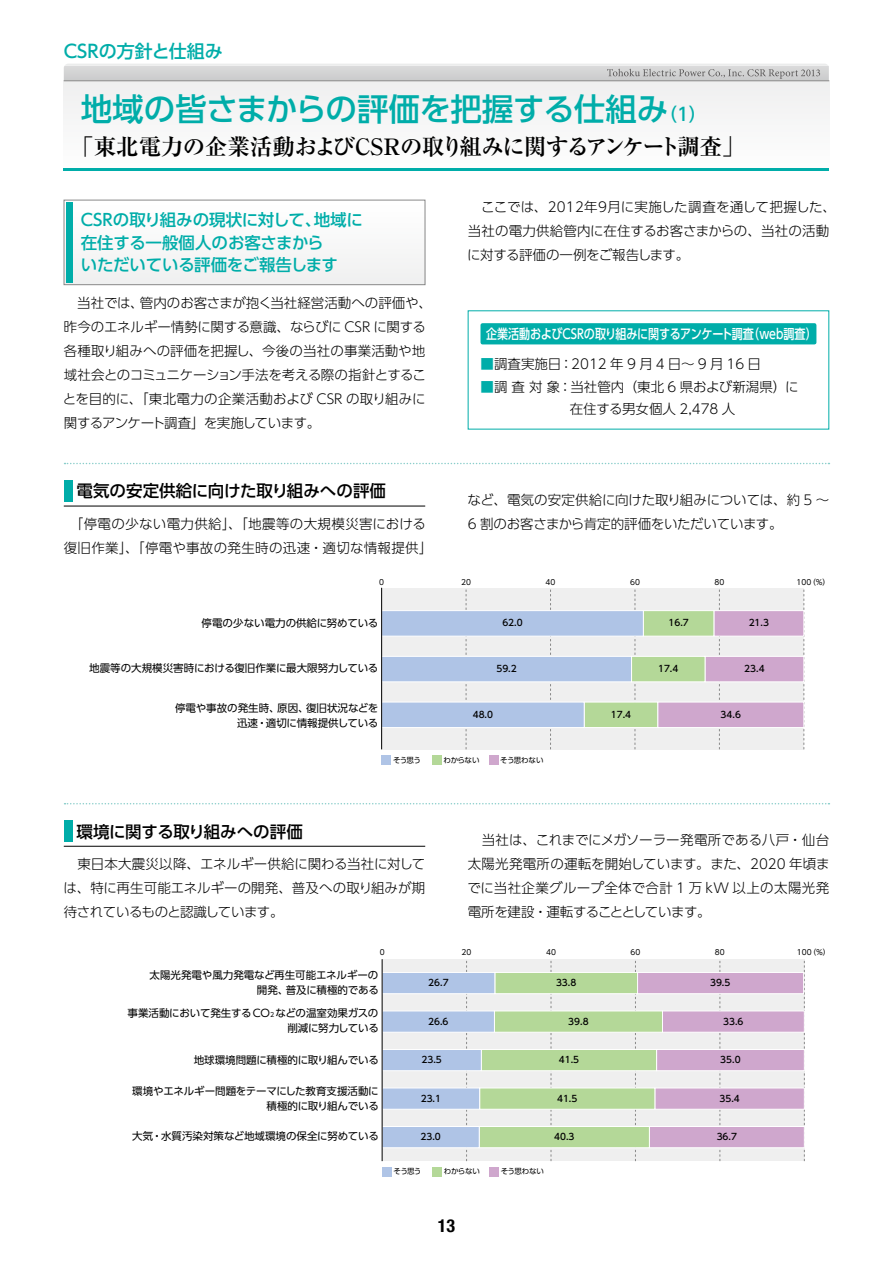
<style>
.page{position:relative;width:893px;height:1263px;background:#fff}
.page>*{position:absolute;margin:0;border:0;box-sizing:border-box;transform-origin:0 0}
.t1{font:500 31.5px "UD Shin Go Pro";letter-spacing:-.015em;color:#00ada9}
.t2{font:700 22.5px "Ryumin Pro";letter-spacing:-.025em;color:#000}
.t3{font:500 18px "UD Shin Go Pro";color:#00ada9}
.t4{font:700 condensed 18px "Helvetica Neue";color:#000}
.t5{font:500 16.5px/22.5px "UD Shin Go Pro";letter-spacing:-.01em;color:#00ada9}
.t6{font:500 16.5px "UD Shin Go Pro";color:#000}
.t7{font:300 13.5px/24px "UD Shin Go Pro";color:#000}
.t8{font:300 13.5px/24px "UD Shin Go Pro";letter-spacing:.025em;color:#000}
.t9{font:300 13.5px/24px "UD Shin Go Pro";letter-spacing:-.02em;color:#000}
.t10{font:500 13.5px "UD Shin Go Pro";letter-spacing:-.005em;color:#fff;scale:.82 1}
.t11{font:10.5px/15px "UD Shin Go Pro Regular 90 pv RKSJ H";letter-spacing:-.005em;color:#000;text-align:right}
.t12{font:9px "UD Shin Go Pro Medium 90 pv RKSJ H";color:#000}
.t13{font:7.5px "UD Shin Go Pro Regular 90 pv RKSJ H";letter-spacing:-.02em;color:#000}
.s1{font-size:18px}
.s2{color:#00ada9}
.s3{font-size:6.3px}
</style>
<div class="page">
<div style="left:64px;top:81px;width:765px;height:89px;background:#f6f6f6"></div>
<hr style="left:64px;top:168px;width:765px;height:2px;background:#00ada9">
<div style="left:64px;top:200px;width:361px;height:85px;background:#f8f8f8"></div>
<div style="left:64px;top:200px;width:361px;height:85px;border:1px solid #898989"></div>
<div style="left:66px;top:202px;width:6px;height:81px;background:#00ada9"></div>
<div style="left:480px;top:323px;width:336px;height:21px;background:#00ada9;border-radius:2px"></div>
<svg style="left:65px;top:463px;width:764px;height:1px"></svg>
<svg style="left:65px;top:803px;width:764px;height:1px"></svg>
<div style="left:64px;top:480px;width:8px;height:22px;background:#00ada9"></div>
<hr style="left:64px;top:506px;width:361px;height:1px;background:#000">
<div style="left:64px;top:821px;width:8px;height:21px;background:#00ada9"></div>
<hr style="left:64px;top:846px;width:361px;height:1px;background:#000">
<div style="left:382px;top:1167px;width:10px;height:9px;background:#afc4e6"></div>
<div style="left:489px;top:1167px;width:10px;height:9px;background:#cfa7cd"></div>
<div style="left:433px;top:1167px;width:9px;height:9px;background:#b4d898"></div>
<div style="left:382px;top:959px;width:422px;height:202px;background:#efefef"></div>
<svg style="left:466px;top:960px;width:1px;height:201px"></svg>
<svg style="left:551px;top:961px;width:1px;height:200px"></svg>
<svg style="left:635px;top:960px;width:1px;height:201px"></svg>
<svg style="left:720px;top:961px;width:1px;height:200px"></svg>
<svg style="left:804px;top:959px;width:1px;height:202px"></svg>
<div style="left:662px;top:1011px;width:143px;height:21px;background:#cfa7cd;border:1px solid #fff"></div>
<div style="left:494px;top:1011px;width:169px;height:21px;background:#b4d898;border:1px solid #fff"></div>
<div style="left:382px;top:1011px;width:113px;height:21px;background:#afc4e6;border:1px solid #fff"></div>
<div style="left:655px;top:1088px;width:150px;height:21px;background:#cfa7cd;border:1px solid #fff"></div>
<div style="left:479px;top:1088px;width:176px;height:21px;background:#b4d898;border:1px solid #fff"></div>
<div style="left:382px;top:1088px;width:98px;height:21px;background:#afc4e6;border:1px solid #fff"></div>
<div style="left:637px;top:972px;width:167px;height:22px;background:#cfa7cd;border:1px solid #fff"></div>
<div style="left:495px;top:972px;width:143px;height:22px;background:#b4d898;border:1px solid #fff"></div>
<div style="left:382px;top:972px;width:113px;height:22px;background:#afc4e6;border:1px solid #fff"></div>
<div style="left:649px;top:1126px;width:156px;height:22px;background:#cfa7cd;border:1px solid #fff"></div>
<div style="left:479px;top:1126px;width:171px;height:22px;background:#b4d898;border:1px solid #fff"></div>
<div style="left:382px;top:1126px;width:97px;height:22px;background:#afc4e6;border:1px solid #fff"></div>
<div style="left:656px;top:1049px;width:149px;height:22px;background:#cfa7cd;border:1px solid #fff"></div>
<div style="left:481px;top:1049px;width:176px;height:22px;background:#b4d898;border:1px solid #fff"></div>
<div style="left:382px;top:1049px;width:100px;height:22px;background:#afc4e6;border:1px solid #fff"></div>
<hr style="left:382px;top:959px;width:1px;height:202px;background:#000">
<div style="left:382px;top:588px;width:422px;height:161px;background:#efefef"></div>
<svg style="left:466px;top:589px;width:1px;height:160px"></svg>
<svg style="left:550px;top:589px;width:1px;height:160px"></svg>
<svg style="left:635px;top:589px;width:1px;height:160px"></svg>
<svg style="left:719px;top:589px;width:1px;height:160px"></svg>
<svg style="left:804px;top:589px;width:1px;height:160px"></svg>
<div style="left:714px;top:610px;width:90px;height:26px;background:#cfa7cd;border:1px solid #fff"></div>
<div style="left:643px;top:610px;width:71px;height:26px;background:#b4d898;border:1px solid #fff"></div>
<div style="left:381px;top:610px;width:263px;height:26px;background:#afc4e6;border:1px solid #fff"></div>
<div style="left:657px;top:702px;width:147px;height:26px;background:#cfa7cd;border:1px solid #fff"></div>
<div style="left:584px;top:702px;width:74px;height:26px;background:#b4d898;border:1px solid #fff"></div>
<div style="left:381px;top:702px;width:203px;height:26px;background:#afc4e6;border:1px solid #fff"></div>
<div style="left:705px;top:656px;width:99px;height:26px;background:#cfa7cd;border:1px solid #fff"></div>
<div style="left:631px;top:656px;width:74px;height:26px;background:#b4d898;border:1px solid #fff"></div>
<div style="left:381px;top:656px;width:251px;height:26px;background:#afc4e6;border:1px solid #fff"></div>
<hr style="left:381px;top:588px;width:1px;height:161px;background:#000">
<div style="left:382px;top:755px;width:9px;height:10px;background:#afc4e6"></div>
<div style="left:489px;top:755px;width:9px;height:10px;background:#cfa7cd"></div>
<div style="left:432px;top:755px;width:10px;height:10px;background:#b4d898"></div>
<hr style="left:64px;top:81px;width:765px;height:1px;background:#898989">
<svg style="left:64px;top:64px;width:765px;height:17px;background:#cfcfd0"></svg>
<h3 class="t3" style="left:64px;top:37px;width:160px">CSRの方針と仕組み</h3>
<h1 class="t1" style="left:81px;top:83px;width:628px">地域の皆さまからの評価を把握する仕組み<span class="s1">（1）</span></h1>
<h2 class="t2" style="left:71px;top:128px;width:675px">「東北電力の企業活動およびCSRの取り組みに関するアンケート調査」</h2>
<p class="t5" style="left:81px;top:208px;width:284px">CSRの取り組みの現状に対して、地域に在住する一般個人のお客さまから<br>いただいている評価をご報告します</p>
<p class="t7" style="left:63px;top:290px;width:370px">　当社では、管内のお客さまが抱く当社経営活動への評価や、昨今のエネルギー情勢に関する意識、ならびに CSR に関する各種取り組みへの評価を把握し、今後の当社の事業活動や地域社会とのコミュニケーション手法を考える際の指針とすることを目的に、「東北電力の企業活動および CSR の取り組みに関するアンケート調査」を実施しています。</p>
<p class="t6" style="left:77px;top:478px;width:311px">電気の安定供給に向けた取り組みへの評価</p>
<p class="t8" style="left:64px;top:512px;width:370px">　「停電の少ない電力供給」、「地震等の大規模災害における復旧作業」、「停電や事故の発生時の迅速・適切な情報提供」</p>
<p class="t7" style="left:467px;top:194px;width:370px">　ここでは、２０１２年９月に実施した調査を通して把握した、当社の電力供給管内に在住するお客さまからの、当社の活動に対する評価の一例をご報告します。</p>
<p class="t10" style="left:486px;top:323px;width:405px">企業活動およびCSRの取り組みに関するアンケート調査（web調査）</p>
<p class="t7" style="left:480px;top:351px;width:282px"><span class="s2">■</span>調査実施日：2012 年 9 月 4 日〜 9 月 16 日</p>
<p class="t7" style="left:570px;top:375px;width:230px;line-height:22.5px;text-indent:-89px"><span class="s2">■</span>調査対象：当社管内（東北 6 県および新潟県）に在住する男女個人 2,478 人</p>
<p class="t9" style="left:468px;top:488px;width:362px">など、電気の安定供給に向けた取り組みについては、約 5 ～<br>6 割のお客さまから肯定的評価をいただいています。</p>
<p class="t13" style="left:379px;top:576px;width:6px">0</p>
<p class="t13" style="left:461px;top:576px;width:11px">20</p>
<p class="t13" style="left:546px;top:576px;width:11px">40</p>
<p class="t13" style="left:630px;top:576px;width:11px">60</p>
<p class="t13" style="left:714px;top:576px;width:11px">80</p>
<p class="t13" style="left:796px;top:576px;width:35px">100（％）</p>
<p class="t12" style="left:502px;top:616px;width:22px">62.0</p>
<p class="t12" style="left:668px;top:616px;width:22px">16.7</p>
<p class="t12" style="left:749px;top:616px;width:22px">21.3</p>
<p class="t11" style="left:202px;top:615px;width:178px">停電の少ない電力の供給に努めている</p>
<p class="t11" style="left:89px;top:661px;width:291px">地震等の大規模災害時における復旧作業に最大限努力している</p>
<p class="t11" style="left:175px;top:700px;width:205px">停電や事故の発生時、原因、復旧状況などを迅速・適切に情報提供している</p>
<p class="t12" style="left:496px;top:662px;width:22px">59.2</p>
<p class="t12" style="left:658px;top:662px;width:22px">17.4</p>
<p class="t12" style="left:744px;top:662px;width:22px">23.4</p>
<p class="t12" style="left:473px;top:707px;width:22px">48.0</p>
<p class="t12" style="left:611px;top:707px;width:22px">17.4</p>
<p class="t12" style="left:721px;top:707px;width:22px">34.6</p>
<p class="t13" style="left:393px;top:754px;width:29px">そう思う</p>
<p class="t13" style="left:443px;top:754px;width:38px">わからない</p>
<p class="t13" style="left:500px;top:754px;width:45px">そう思わない</p>
<p class="t6" style="left:77px;top:818px;width:228px">環境に関する取り組みへの評価</p>
<p class="t7" style="left:64px;top:852px;width:363px;text-align:justify">　東日本大震災以降、エネルギー供給に関わる当社に対しては、特に再生可能エネルギーの開発、普及への取り組みが期待されているものと認識しています。</p>
<p class="t7" style="left:467px;top:828px;width:364px;text-align:justify">　当社は、これまでにメガソーラー発電所である八戸・仙台太陽光発電所の運転を開始しています。また、2020 年頃までに当社企業グループ全体で合計 1 万 kW 以上の太陽光発電所を建設・運転することとしています。</p>
<p class="t13" style="left:380px;top:946px;width:6px">0</p>
<p class="t13" style="left:462px;top:946px;width:11px">20</p>
<p class="t13" style="left:546px;top:946px;width:11px">40</p>
<p class="t13" style="left:630px;top:946px;width:11px">60</p>
<p class="t13" style="left:715px;top:946px;width:11px">80</p>
<p class="t13" style="left:797px;top:946px;width:35px">100（％）</p>
<p class="t11" style="left:150px;top:967px;width:231px">太陽光発電や風力発電など再生可能エネルギーの開発、普及に積極的である</p>
<p class="t11" style="left:128px;top:1005px;width:253px">事業活動において発生するCO<span class="s3">2</span> などの温室効果ガスの削減に努力している</p>
<p class="t11" style="left:194px;top:1052px;width:187px">地球環境問題に積極的に取り組んでいる</p>
<p class="t11" style="left:132px;top:1083px;width:248px">環境やエネルギー問題をテーマにした教育支援活動に積極的に取り組んでいる</p>
<p class="t11" style="left:132px;top:1129px;width:248px">大気・水質汚染対策など地域環境の保全に努めている</p>
<p class="t12" style="left:428px;top:975px;width:22px">26.7</p>
<p class="t12" style="left:556px;top:975px;width:22px">33.8</p>
<p class="t12" style="left:710px;top:975px;width:22px">39.5</p>
<p class="t12" style="left:428px;top:1014px;width:22px">26.6</p>
<p class="t12" style="left:568px;top:1014px;width:22px">39.8</p>
<p class="t12" style="left:723px;top:1014px;width:22px">33.6</p>
<p class="t12" style="left:422px;top:1052px;width:22px">23.5</p>
<p class="t12" style="left:559px;top:1052px;width:22px">41.5</p>
<p class="t12" style="left:720px;top:1052px;width:22px">35.0</p>
<p class="t12" style="left:421px;top:1091px;width:22px">23.1</p>
<p class="t12" style="left:557px;top:1091px;width:22px">41.5</p>
<p class="t12" style="left:719px;top:1091px;width:22px">35.4</p>
<p class="t12" style="left:420px;top:1130px;width:22px">23.0</p>
<p class="t12" style="left:554px;top:1130px;width:22px">40.3</p>
<p class="t12" style="left:717px;top:1130px;width:22px">36.7</p>
<p class="t13" style="left:393px;top:1165px;width:29px">そう思う</p>
<p class="t13" style="left:444px;top:1165px;width:38px">わからない</p>
<p class="t13" style="left:501px;top:1165px;width:45px">そう思わない</p>
<h3 class="t4" style="left:438px;top:1210px;width:19px">13</h3>
</div>
